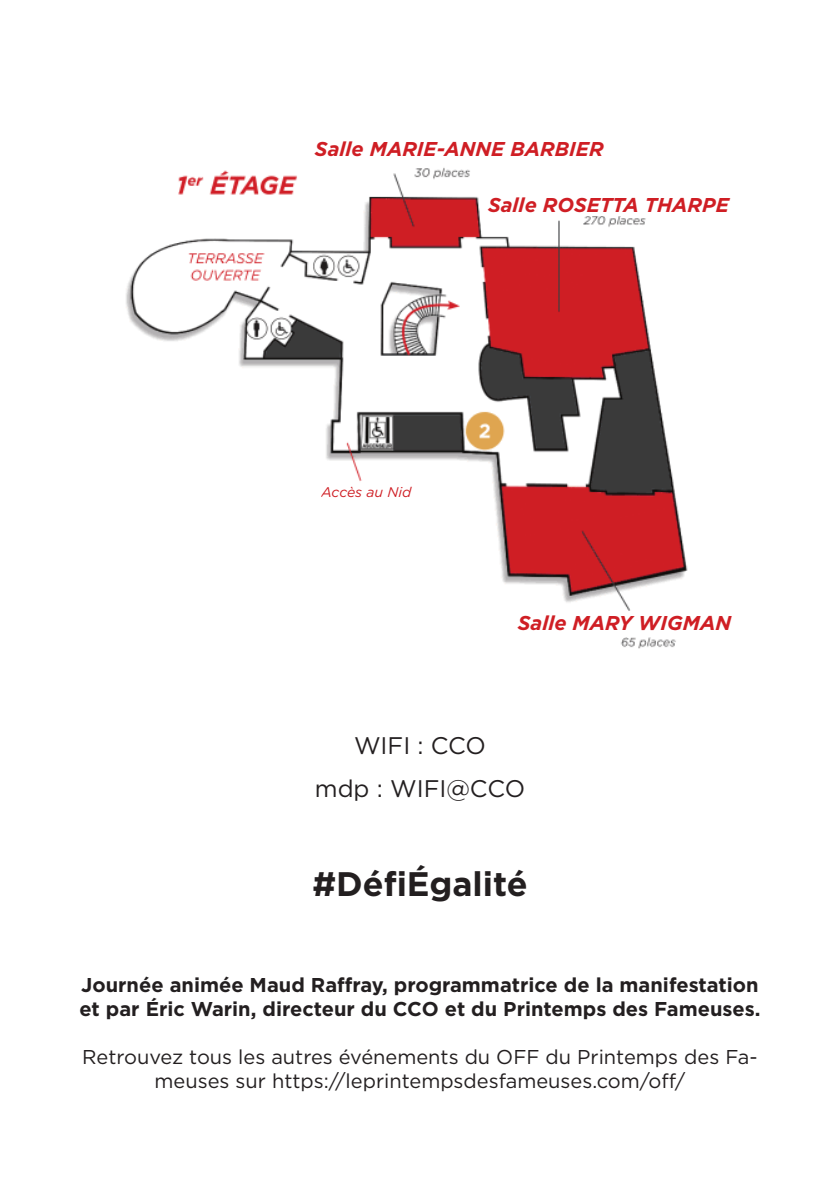
<style>
.page{position:relative;width:840px;height:1191px;background:#fff}
.page>*{position:absolute;margin:0;border:0;box-sizing:border-box;transform-origin:0 0}
.t1{font:700 34px "Gotham";color:#231f20}
.t2{font:24px "Gotham";color:#231f20}
.t3{font:700 20px/24px "Gotham";color:#231f20}
.t4{font:20px/24px "Gotham";color:#231f20;text-align:center}
.t5{font:italic 700 20px "Gotham";color:#cf1e24}
.t6{font:italic 14px "Gotham";color:#cf1e24}
</style>
<div class="page">
<img style="left:126px;top:167px;width:562px;height:482px">
<div style="left:510px;top:617px;width:172px;height:20px;background:#fff"></div>
<div style="left:488px;top:196px;width:256px;height:20px;background:#fff"></div>
<div style="left:517px;top:614px;width:231px;height:20px;background:#fff"></div>
<div style="left:320px;top:484px;width:141px;height:92px;background:#fff"></div>
<p class="t5" style="left:315px;top:136px;width:290px">Salle MARIE-ANNE BARBIER</p>
<p class="t5" style="left:488px;top:191px;width:242px">Salle ROSETTA THARPE</p>
<p class="t6" style="left:321px;top:483px;width:91px">Accès au Nid</p>
<p class="t5" style="left:517px;top:609px;width:215px">Salle MARY WIGMAN</p>
<p class="t2" style="left:354px;top:730px;width:133px">WIFI : CCO</p>
<p class="t2" style="left:315px;top:773px;width:211px">mdp : WIFI@CCO</p>
<p class="t1" style="left:312px;top:861px;width:216px">#DéfiÉgalité</p>
<p class="t3" style="left:79px;top:972px;width:682px">Journée animée Maud Raffray, programmatrice de la manifestation et par Éric Warin, directeur du CCO et du Printemps des Fameuses.</p>
<p class="t4" style="left:82px;top:1044px;width:676px">Retrouvez tous les autres événements du OFF du Printemps des Fa&shy;meuses sur https://leprintempsdesfameuses.com/off/</p>
</div>
